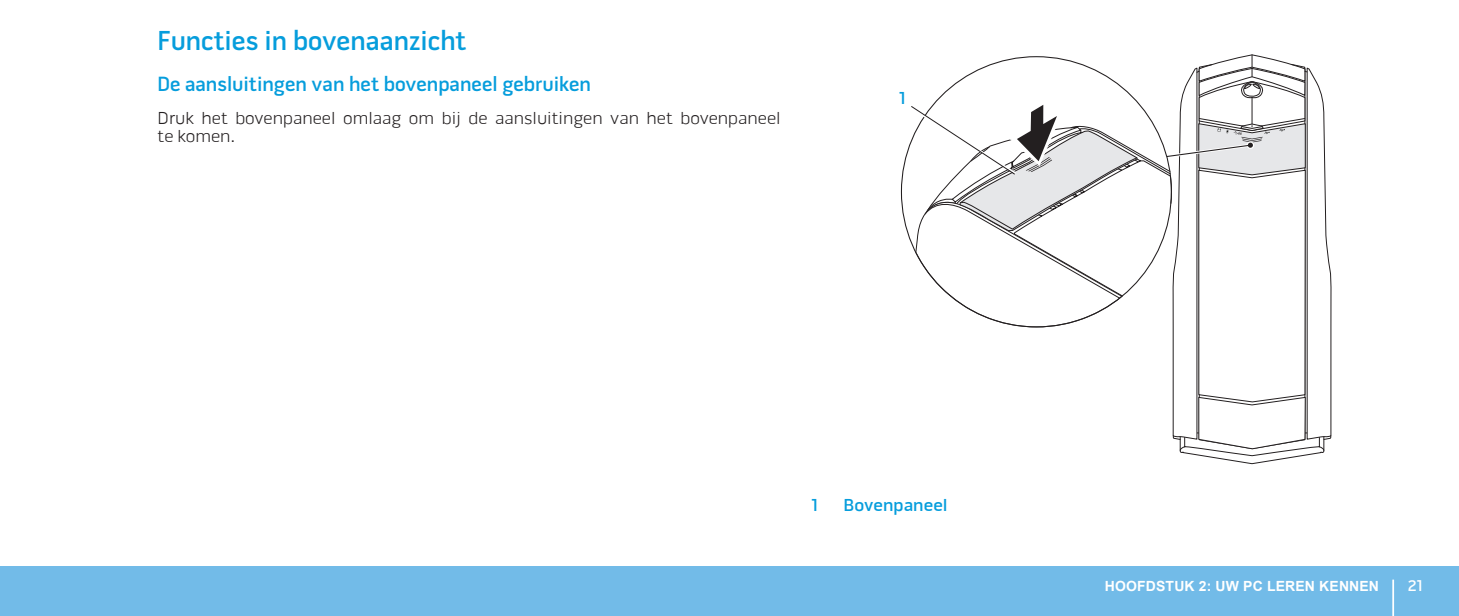
<style>
.page{position:relative;width:1459px;height:616px;background:#fff}
.page>*{position:absolute;margin:0;border:0;box-sizing:border-box;transform-origin:0 0}
.t1{font:600 28px "Pill Gothic 600 mg";color:#069ddc}
.t2{font:600 21px "Pill Gothic 600 mg";color:#069ddc}
.t3{font:300 17.5px/17.5px "Pill Alt 600 mg";color:#231f20}
.t4{font:500 17.5px "Pill Alt 600 mg";color:#069ddc}
.t5{font:500 15.75px "Pill Alt 600 mg";color:#fff}
.t6{font:700 14px "Arial";letter-spacing:.01em;color:#fff}
</style>
<div class="page">
<div style="left:0;top:566px;width:1458px;height:49px;background:#72bbe8"></div>
<hr style="left:1392px;top:579px;width:2px;height:36px;background:#fff">
<svg style="left:908px;top:54px;width:423px;height:410px"></svg>
<h1 class="t1" style="left:158px;top:29px;width:310px">Functies in bovenaanzicht</h1>
<p class="t2" style="left:158px;top:75px;width:435px">De aansluitingen van het bovenpaneel gebruiken</p>
<p class="t3" style="left:158px;top:110px;width:624px">Druk het bovenpaneel omlaag om bij de aansluitingen van het bovenpaneel te komen.</p>
<p class="t4" style="left:899px;top:88px;width:8px">1</p>
<p class="t4" style="left:811px;top:494px;width:8px">1</p>
<p class="t4" style="left:843px;top:494px;width:106px">Bovenpaneel</p>
<p class="t6" style="left:1104px;top:576px;width:12px">HOO</p>
<p class="t6" style="left:1137px;top:576px;width:241px">FDSTUK 2: UW PC LEREN KENN EN</p>
<p class="t5" style="left:1407px;top:576px;width:16px">21</p>
</div>
